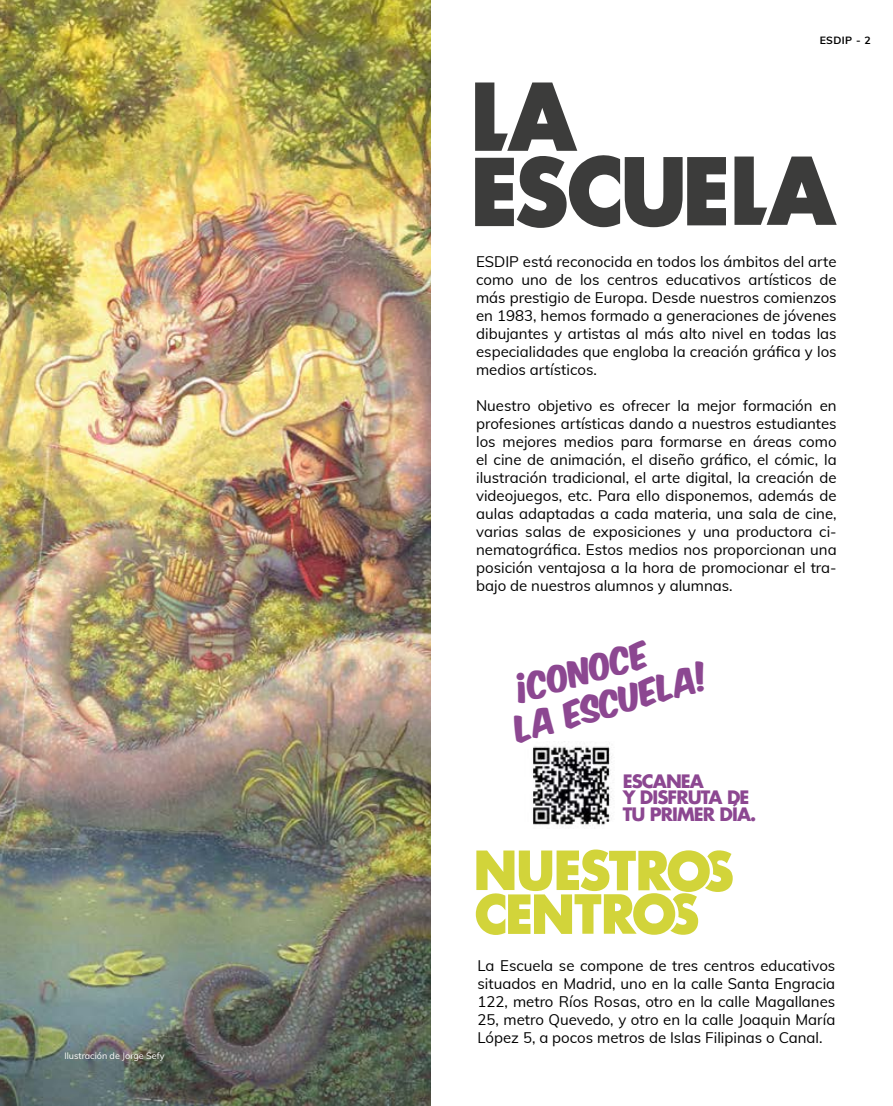
<style>
.page{position:relative;width:893px;height:1106px;background:#fff}
.page>*{position:absolute;margin:0;border:0;box-sizing:border-box;transform-origin:0 0}
.t1{font:31.5px/37.8px "Komika Axis";color:#8c4791}
.t2{font:700 18px/16.5px "Futura";letter-spacing:-.05em;color:#8c4791}
.t3{font:15px/18px "Muli";color:#000;text-align:justify}
.t4{font:700 10.5px "Muli";letter-spacing:.04em;color:#000}
.t5{font:9px "Muli";color:#fff}
</style>
<div class="page">
<img style="left:0;top:0;width:430px;height:1106px">
<svg style="left:475px;top:82px;width:251px;height:146px"></svg>
<svg style="left:734px;top:156px;width:103px;height:69px"></svg>
<svg style="left:476px;top:849px;width:257px;height:86px"></svg>
<img style="left:533px;top:743px;width:79px;height:82px">
<p class="t5" style="left:64px;top:1049px;width:102px">Ilustración de Jorge Sefy</p>
<p class="t4" style="left:820px;top:32px;width:52px">ESDIP - 2</p>
<p class="t3" style="left:476px;top:252px;width:362px">ESDIP está reconocida en todos los ámbitos del arte como uno de los centros educativos artísticos de más prestigio de Europa. Desde nuestros comienzos en 1983, hemos formado a generaciones de jóvenes dibujantes y artistas al más alto nivel en todas las especialidades que engloba la creación gráfica y los medios artísticos.</p>
<p class="t3" style="left:476px;top:396px;width:362px">Nuestro objetivo es ofrecer la mejor formación en profesiones artísticas dando a nuestros estudiantes los mejores medios para formarse en áreas como el cine de animación, el diseño gráfico, el cómic, la ilustración tradicional, el arte digital, la creación de videojuegos, etc. Para ello disponemos, además de aulas adaptadas a cada materia, una sala de cine, varias salas de exposiciones y una productora ci&shy;nematográfica. Estos medios nos proporcionan una posición ventajosa a la hora de promocionar el tra&shy;bajo de nuestros alumnos y alumnas.</p>
<h1 class="t1" style="left:501px;top:678px;width:201px;text-indent:11px;rotate:-16deg">¡CONOCE<br>LA ESCUELA!</h1>
<p class="t2" style="left:623px;top:772px;width:135px">ESCANEA<br>Y DISFRUTA DE<br>TU PRIMER DÍA.</p>
<p class="t3" style="left:477px;top:956px;width:359px">La Escuela se compone de tres centros educativos situados en Madrid, uno en la calle Santa Engracia 122, metro Ríos Rosas, otro en la calle Magallanes 25, metro Quevedo, y otro en la calle Joaquin María López 5, a pocos metros de Islas Filipinas o Canal.</p>
</div>
